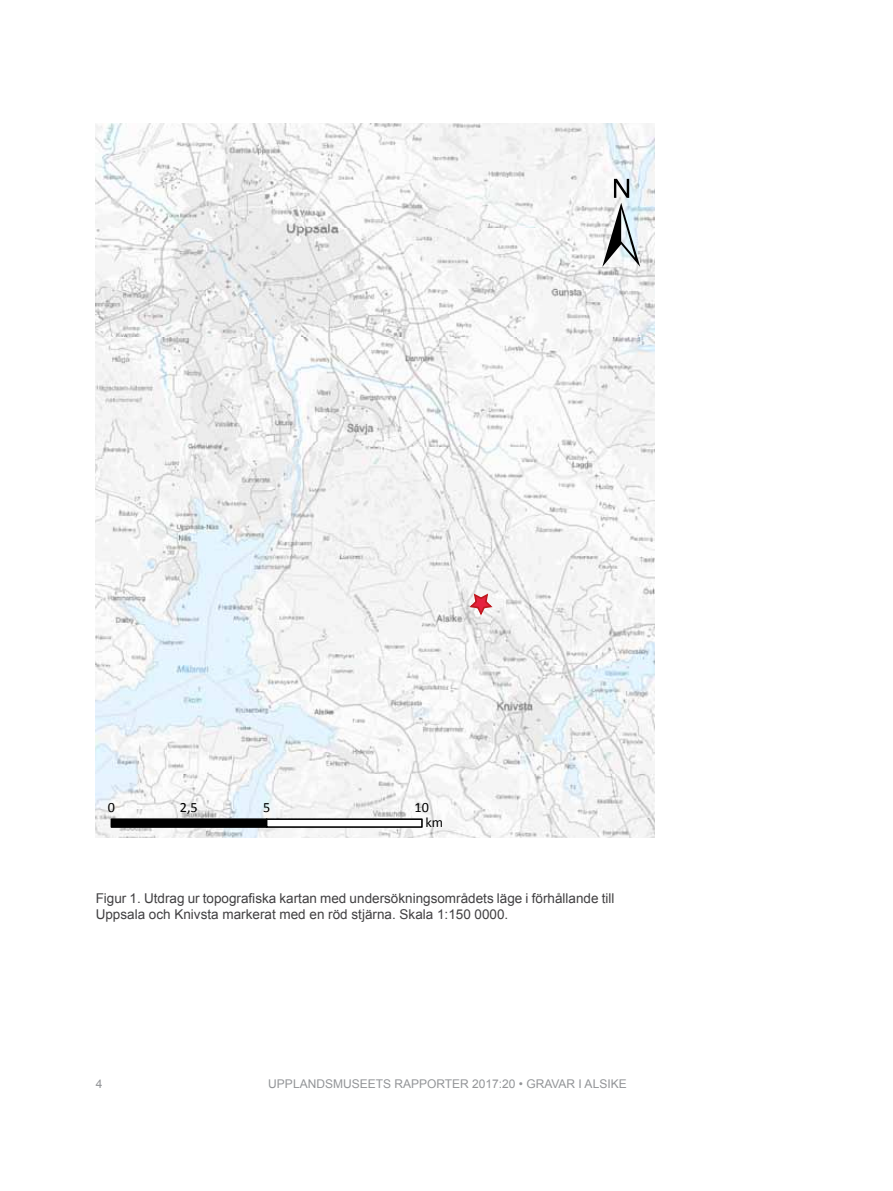
<style>
.page{position:relative;width:893px;height:1191px;background:#fff}
.page>*{position:absolute;margin:0;border:0;box-sizing:border-box;transform-origin:0 0}
.t1{font:124.95px "ESRI North";color:#000}
.t2{font:14.25px/15.5px "Calibri";color:#000}
.t3{font:13.5px/16.2px "Arial";color:#414042}
.t4{font:12px "Arial";color:#939598}
</style>
<div class="page">
<svg style="left:96px;top:123px;width:559px;height:715px"></svg>
<div style="left:111px;top:819px;width:156px;height:8px;background:#000"></div>
<div style="left:111px;top:818px;width:156px;height:10px;border:2px solid #000"></div>
<div style="left:267px;top:819px;width:155px;height:8px;background:#fff"></div>
<div style="left:266px;top:818px;width:157px;height:10px;border:2px solid #000"></div>
<svg style="left:468px;top:592px;width:26px;height:25px"></svg>
<h1 class="t1" style="left:602px;top:151px;width:39px">±</h1>
<p class="t2" style="left:108px;top:799px;width:9px">0</p>
<p class="t2" style="left:263px;top:799px;width:9px">5</p>
<p class="t2" style="left:180px;top:799px;width:19px">2,5</p>
<p class="t2" style="left:425px;top:799px;width:19px;text-indent:-11px">10 km</p>
<p class="t3" style="left:96px;top:890px;width:520px">Figur 1. Utdrag ur topografiska kartan med undersökningsområdets läge i förhållande till<br>Uppsala och Knivsta markerat med en röd stjärna. Skala 1:150 0000.</p>
<p class="t4" style="left:96px;top:1075px;width:8px">4</p>
<p class="t4" style="left:268px;top:1075px;width:360px">UPPLANDSMUSEETS RAPPORTER 2017:20 • GRAVAR I ALSIKE</p>
</div>
